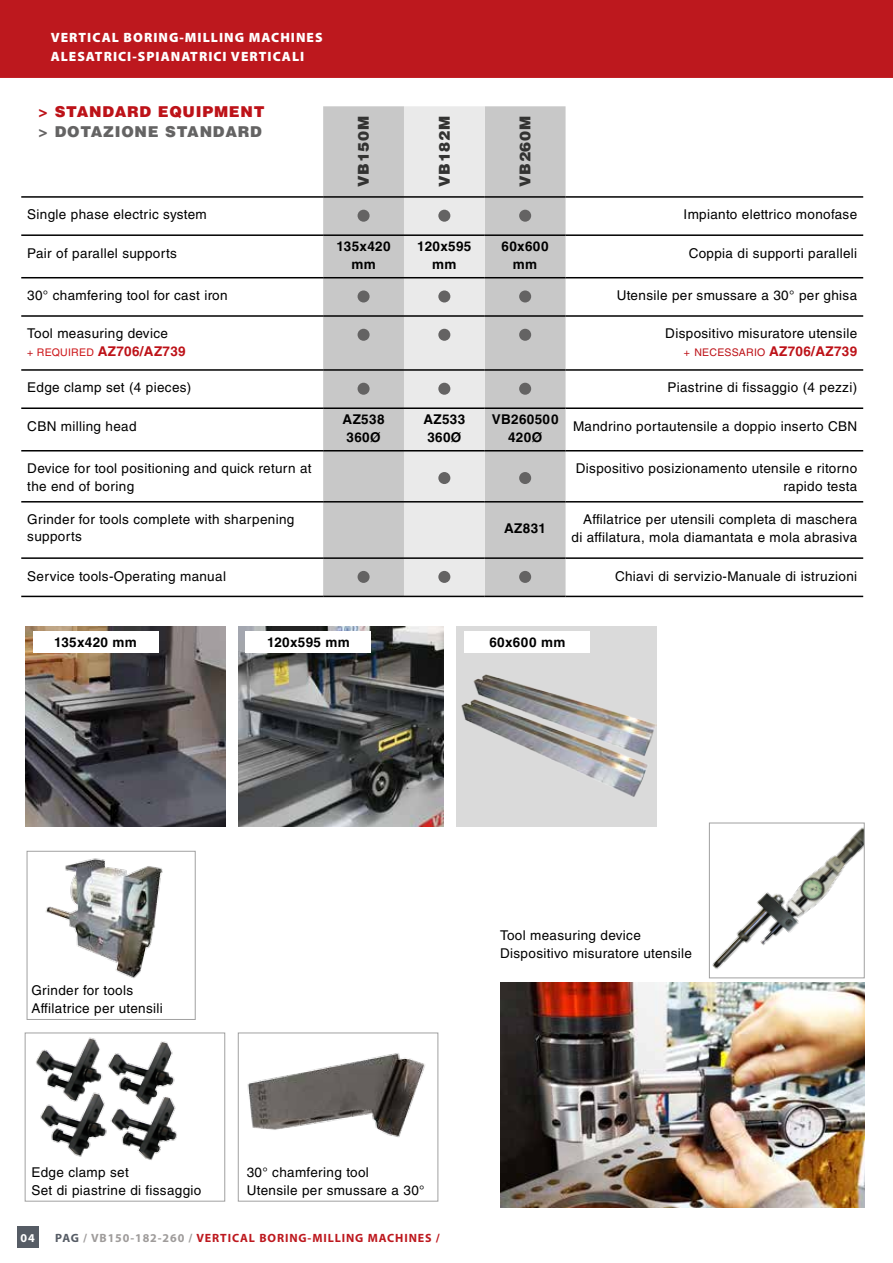
<style>
.page{position:relative;width:893px;height:1263px;background:#fff}
.page>*{position:absolute;margin:0;border:0;box-sizing:border-box;transform-origin:0 0}
.t1{font:900 15px "Helvetica LT Std";letter-spacing:.05em;color:#333332}
.t2{font:900 15px "Helvetica LT Std";letter-spacing:.05em;color:#bd1218}
.t3{font:900 15px "Helvetica LT Std";letter-spacing:.05em;color:#646363}
.t4{font:13.5px/18px "Helvetica LT Std";letter-spacing:.025em;color:#000}
.t5{font:700 13.5px/18px "Helvetica LT Std";letter-spacing:.025em;color:#000;text-align:center}
.t6{font:900 13.5px/18.5px "Myriad Pro";letter-spacing:.075em;color:#fff}
.t7{font:700 12px "Myriad Pro";letter-spacing:.075em;color:#bd181e}
.t8{font:700 12px "Myriad Pro";color:#fff}
.t9{font:10.5px "Helvetica LT Std";letter-spacing:.025em;color:#bd1218}
.s1{font-size:10.5px;color:#bd1218}
.s2{font-size:10.5px;color:#cd171a}
.s3{font-weight:700;color:#bd1218}
.s4{font-weight:700;font-size:13.5px}
.s5{color:#565c65}
.s6{color:#9f9c9b}
</style>
<div class="page">
<div style="left:0;top:0;width:893px;height:78px;background:#bd181e"></div>
<div style="left:17px;top:1227px;width:21px;height:21px;background:#565c65"></div>
<div style="left:323px;top:106px;width:243px;height:490px;background:#c8c8c8"></div>
<div style="left:404px;top:106px;width:81px;height:490px;background:#eaeaea"></div>
<hr style="left:21px;top:196px;width:302px;height:2px;background:#000">
<hr style="left:323px;top:196px;width:81px;height:2px;background:#000">
<hr style="left:404px;top:196px;width:81px;height:2px;background:#000">
<hr style="left:485px;top:196px;width:81px;height:2px;background:#000">
<hr style="left:566px;top:196px;width:297px;height:2px;background:#000">
<hr style="left:21px;top:234px;width:302px;height:2px;background:#000">
<hr style="left:323px;top:234px;width:81px;height:2px;background:#000">
<hr style="left:404px;top:234px;width:81px;height:2px;background:#000">
<hr style="left:485px;top:234px;width:81px;height:2px;background:#000">
<hr style="left:566px;top:234px;width:297px;height:2px;background:#000">
<hr style="left:21px;top:277px;width:302px;height:1px;background:#000">
<hr style="left:323px;top:277px;width:81px;height:1px;background:#000">
<hr style="left:404px;top:277px;width:81px;height:1px;background:#000">
<hr style="left:485px;top:277px;width:81px;height:1px;background:#000">
<hr style="left:566px;top:277px;width:297px;height:1px;background:#000">
<hr style="left:21px;top:315px;width:302px;height:2px;background:#000">
<hr style="left:323px;top:315px;width:81px;height:2px;background:#000">
<hr style="left:404px;top:315px;width:81px;height:2px;background:#000">
<hr style="left:485px;top:315px;width:81px;height:2px;background:#000">
<hr style="left:566px;top:315px;width:297px;height:2px;background:#000">
<hr style="left:21px;top:369px;width:302px;height:2px;background:#000">
<hr style="left:323px;top:369px;width:81px;height:2px;background:#000">
<hr style="left:404px;top:369px;width:81px;height:2px;background:#000">
<hr style="left:485px;top:369px;width:81px;height:2px;background:#000">
<hr style="left:566px;top:369px;width:297px;height:2px;background:#000">
<hr style="left:21px;top:407px;width:302px;height:2px;background:#000">
<hr style="left:323px;top:407px;width:81px;height:2px;background:#000">
<hr style="left:404px;top:407px;width:81px;height:2px;background:#000">
<hr style="left:485px;top:407px;width:81px;height:2px;background:#000">
<hr style="left:566px;top:407px;width:297px;height:2px;background:#000">
<hr style="left:21px;top:450px;width:302px;height:1px;background:#000">
<hr style="left:323px;top:450px;width:81px;height:1px;background:#000">
<hr style="left:404px;top:450px;width:81px;height:1px;background:#000">
<hr style="left:485px;top:450px;width:81px;height:1px;background:#000">
<hr style="left:566px;top:450px;width:297px;height:1px;background:#000">
<hr style="left:21px;top:501px;width:302px;height:1px;background:#000">
<hr style="left:323px;top:501px;width:81px;height:1px;background:#000">
<hr style="left:404px;top:501px;width:81px;height:1px;background:#000">
<hr style="left:485px;top:501px;width:81px;height:1px;background:#000">
<hr style="left:566px;top:501px;width:297px;height:1px;background:#000">
<hr style="left:21px;top:557px;width:302px;height:2px;background:#000">
<hr style="left:323px;top:557px;width:81px;height:2px;background:#000">
<hr style="left:404px;top:557px;width:81px;height:2px;background:#000">
<hr style="left:485px;top:557px;width:81px;height:2px;background:#000">
<hr style="left:566px;top:557px;width:297px;height:2px;background:#000">
<hr style="left:21px;top:596px;width:302px;height:1px;background:#000">
<hr style="left:323px;top:596px;width:81px;height:1px;background:#000">
<hr style="left:404px;top:596px;width:81px;height:1px;background:#000">
<hr style="left:485px;top:596px;width:81px;height:1px;background:#000">
<hr style="left:566px;top:596px;width:297px;height:1px;background:#000">
<div style="left:358px;top:210px;width:12px;height:12px;background:#646363;border-radius:50%"></div>
<div style="left:438px;top:210px;width:12px;height:12px;background:#646363;border-radius:50%"></div>
<div style="left:519px;top:210px;width:12px;height:12px;background:#646363;border-radius:50%"></div>
<div style="left:358px;top:290px;width:12px;height:12px;background:#646363;border-radius:50%"></div>
<div style="left:438px;top:290px;width:12px;height:12px;background:#646363;border-radius:50%"></div>
<div style="left:519px;top:290px;width:12px;height:12px;background:#646363;border-radius:50%"></div>
<div style="left:358px;top:329px;width:12px;height:12px;background:#646363;border-radius:50%"></div>
<div style="left:438px;top:329px;width:12px;height:12px;background:#646363;border-radius:50%"></div>
<div style="left:519px;top:329px;width:12px;height:12px;background:#646363;border-radius:50%"></div>
<div style="left:358px;top:383px;width:12px;height:12px;background:#646363;border-radius:50%"></div>
<div style="left:438px;top:383px;width:12px;height:12px;background:#646363;border-radius:50%"></div>
<div style="left:519px;top:383px;width:12px;height:12px;background:#646363;border-radius:50%"></div>
<div style="left:438px;top:472px;width:12px;height:12px;background:#646363;border-radius:50%"></div>
<div style="left:519px;top:472px;width:12px;height:12px;background:#646363;border-radius:50%"></div>
<div style="left:358px;top:571px;width:12px;height:12px;background:#646363;border-radius:50%"></div>
<div style="left:438px;top:571px;width:12px;height:12px;background:#646363;border-radius:50%"></div>
<div style="left:519px;top:571px;width:12px;height:12px;background:#646363;border-radius:50%"></div>
<img style="left:36px;top:1037px;width:141px;height:123px">
<div style="left:25px;top:1032px;width:200px;height:169px;border:1px solid #a1a1a1"></div>
<img style="left:712px;top:827px;width:151px;height:142px">
<div style="left:709px;top:823px;width:156px;height:155px;border:1px solid #a1a1a1"></div>
<img style="left:247px;top:1053px;width:178px;height:84px">
<div style="left:238px;top:1032px;width:200px;height:169px;border:1px solid #a1a1a1"></div>
<img style="left:45px;top:858px;width:118px;height:120px">
<div style="left:27px;top:851px;width:169px;height:169px;border:1px solid #a1a1a1"></div>
<img style="left:501px;top:983px;width:364px;height:225px">
<img style="left:25px;top:626px;width:200px;height:200px">
<img style="left:239px;top:626px;width:205px;height:201px">
<div style="left:456px;top:626px;width:201px;height:201px;background:#dadada"></div>
<img style="left:461px;top:674px;width:196px;height:123px">
<div style="left:33px;top:631px;width:125px;height:22px;background:#fff"></div>
<div style="left:245px;top:631px;width:126px;height:22px;background:#fff"></div>
<div style="left:464px;top:631px;width:126px;height:22px;background:#fff"></div>
<p class="t6" style="left:51px;top:29px;width:273px">VERTICAL BORING-MILLING MACHINES<br>ALESATRICI-SPIANATRICI VERTICALI</p>
<p class="t2" style="left:38px;top:102px;width:228px">&gt; STANDARD EQUIPMENT</p>
<p class="t3" style="left:38px;top:121px;width:225px">&gt; DOTAZIONE STANDARD</p>
<p class="t1" style="left:354px;top:187px;width:73px;rotate:-90deg">VB150M</p>
<p class="t1" style="left:435px;top:187px;width:73px;rotate:-90deg">VB182M</p>
<p class="t1" style="left:515px;top:187px;width:73px;rotate:-90deg">VB260M</p>
<p class="t4" style="left:27px;top:206px;width:181px">Single phase electric system</p>
<p class="t4" style="left:684px;top:206px;width:175px">Impianto elettrico monofase</p>
<p class="t4" style="left:27px;top:244px;width:151px">Pair of parallel supports</p>
<p class="t5" style="left:336px;top:237px;width:56px">135x420 mm</p>
<p class="t5" style="left:417px;top:237px;width:56px">120x595 mm</p>
<p class="t5" style="left:501px;top:237px;width:49px">60x600 mm</p>
<p class="t4" style="left:689px;top:244px;width:170px">Coppia di supporti paralleli</p>
<p class="t4" style="left:27px;top:286px;width:202px">30° chamfering tool for cast iron</p>
<p class="t4" style="left:617px;top:286px;width:242px">Utensile per smussare a 30° per ghisa</p>
<p class="t4" style="left:27px;top:325px;width:160px">Tool measuring device<br><span class="s1">+</span> <span class="s2">REQUIRED</span> <span class="s3">AZ706/AZ739</span></p>
<p class="t4" style="left:665px;top:325px;width:193px">Dispositivo misuratore utensile</p>
<p class="t9" style="left:684px;top:347px;width:175px">+ NECESSARIO <span class="s4">AZ706/AZ739</span></p>
<p class="t4" style="left:27px;top:379px;width:166px">Edge clamp set (4 pieces)</p>
<p class="t4" style="left:667px;top:379px;width:191px">Piastrine di fissaggio (4 pezzi)</p>
<p class="t4" style="left:27px;top:417px;width:111px">CBN milling head</p>
<p class="t5" style="left:343px;top:410px;width:43px;text-align:left">AZ538<br>360Ø</p>
<p class="t5" style="left:423px;top:410px;width:43px;text-align:left">AZ533<br>360Ø</p>
<p class="t5" style="left:492px;top:410px;width:68px">VB260500<br>420Ø</p>
<p class="t4" style="left:573px;top:417px;width:286px">Mandrino portautensile a doppio inserto CBN</p>
<p class="t4" style="left:27px;top:459px;width:286px">Device for tool positioning and quick return at the end of boring</p>
<p class="t4" style="left:576px;top:459px;width:283px;text-align:right">Dispositivo posizionamento utensile e ritorno rapido testa</p>
<p class="t4" style="left:27px;top:511px;width:269px;line-height:16.5px">Grinder for tools complete with sharpening supports</p>
<p class="t5" style="left:504px;top:519px;width:43px">AZ831</p>
<p class="t4" style="left:572px;top:510px;width:287px;text-align:right">Affilatrice per utensili completa di maschera di affilatura, mola diamantata e mola abrasiva</p>
<p class="t4" style="left:27px;top:567px;width:200px">Service tools-Operating manual</p>
<p class="t4" style="left:615px;top:567px;width:244px">Chiavi di servizio-Manuale di istruzioni</p>
<p class="t5" style="left:54px;top:633px;width:84px">135x420 mm</p>
<p class="t5" style="left:267px;top:633px;width:84px">120x595 mm</p>
<p class="t5" style="left:489px;top:633px;width:78px">60x600 mm</p>
<p class="t4" style="left:31px;top:981px;width:133px">Grinder for tools<br>Affilatrice per utensili</p>
<p class="t4" style="left:500px;top:926px;width:193px">Tool measuring device<br>Dispositivo misuratore utensile</p>
<p class="t4" style="left:31px;top:1163px;width:172px">Edge clamp set<br>Set di piastrine di fissaggio</p>
<p class="t4" style="left:247px;top:1163px;width:179px">30° chamfering tool<br>Utensile per smussare a 30°</p>
<p class="t8" style="left:21px;top:1230px;width:16px">04</p>
<p class="t7" style="left:55px;top:1230px;width:386px"><span class="s5">PAG</span> <span class="s6">/ VB150-182-260 /</span> VERTICAL BORING-MILLING MACHINES /</p>
</div>
